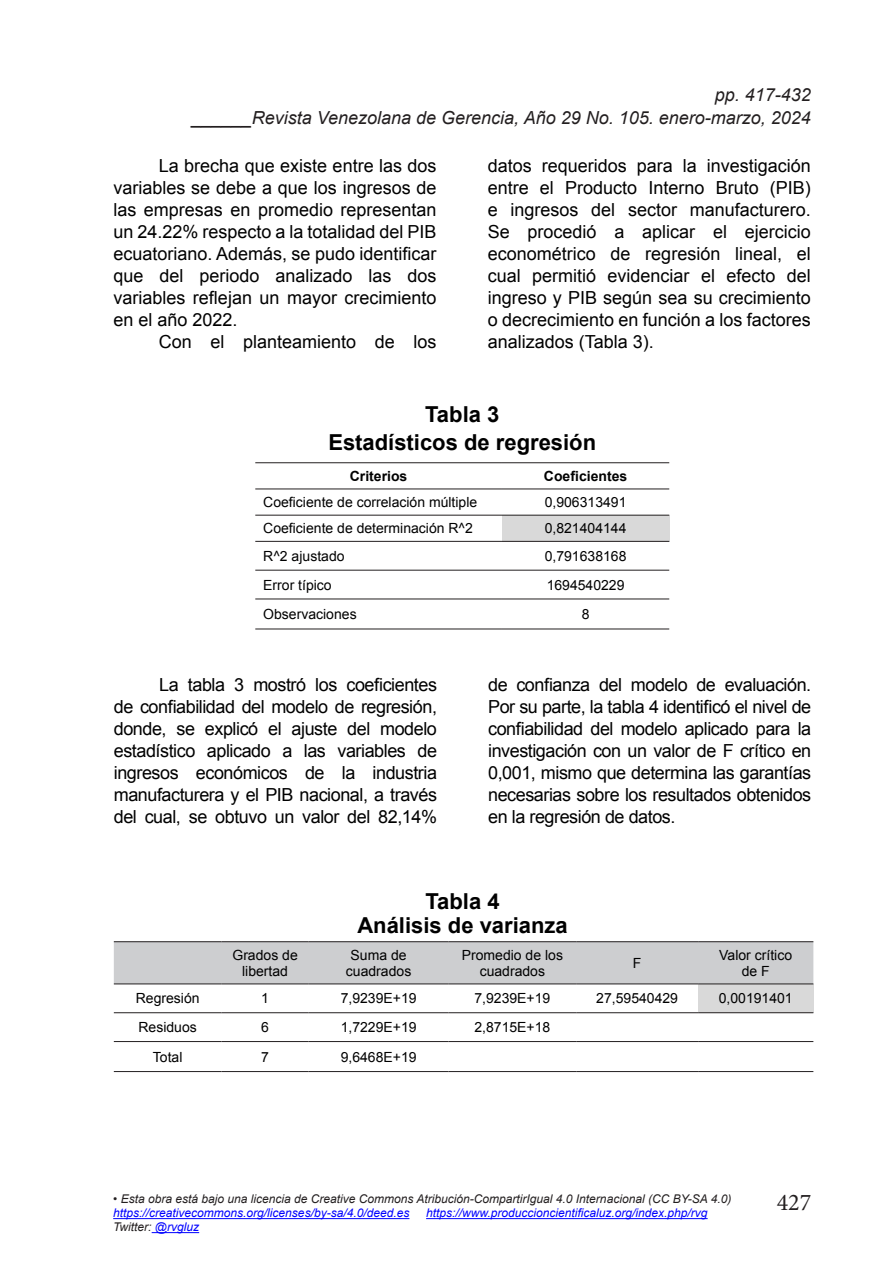
<style>
.page{position:relative;width:879px;height:1276px;background:#fff}
.page>*{position:absolute;margin:0;border:0;box-sizing:border-box;transform-origin:0 0}
.t1{font:24px "Minion Pro";color:#231f20}
.TITULOS_GRAFICOS_Y_T{font:700 22px "Arial";color:#000}
.PARRAFOS_TEXTO{font:18px/22px "Arial";color:#000;text-align:justify}
.t2{font:italic 18px/22.6px "Arial";color:#231f20;text-align:right}
.t3{font:14px/16px "Arial";color:#000;text-align:center}
.t4{font:700 14px "Arial";color:#000}
.t5{font:italic 12px "Arial";color:#231f20}
.t6{font:italic 12px "Arial";color:#00f}
.s1{color:#00f}
</style>
<div class="page">
<hr style="left:113px;top:1218px;width:296px;height:1px;background:#00f">
<hr style="left:426px;top:1218px;width:281px;height:1px;background:#00f">
<hr style="left:152px;top:1232px;width:47px;height:1px;background:#00f">
<div style="left:502px;top:515px;width:167px;height:26px;background:#d9d9d9"></div>
<hr style="left:255px;top:462px;width:247px;height:1px;background:#231f20">
<hr style="left:502px;top:462px;width:167px;height:1px;background:#231f20">
<hr style="left:255px;top:488px;width:247px;height:1px;background:#231f20">
<hr style="left:502px;top:488px;width:167px;height:1px;background:#231f20">
<hr style="left:255px;top:514px;width:247px;height:1px;background:#231f20">
<hr style="left:502px;top:514px;width:167px;height:1px;background:#231f20">
<hr style="left:255px;top:541px;width:247px;height:1px;background:#231f20">
<hr style="left:502px;top:541px;width:167px;height:1px;background:#231f20">
<hr style="left:255px;top:569px;width:247px;height:1px;background:#231f20">
<hr style="left:502px;top:569px;width:167px;height:1px;background:#231f20">
<hr style="left:255px;top:598px;width:247px;height:1px;background:#231f20">
<hr style="left:502px;top:598px;width:167px;height:1px;background:#231f20">
<hr style="left:255px;top:628px;width:247px;height:1px;background:#231f20">
<hr style="left:502px;top:628px;width:167px;height:1px;background:#231f20">
<div style="left:114px;top:942px;width:699px;height:41px;background:#cdced0"></div>
<div style="left:698px;top:984px;width:115px;height:28px;background:#d9d9d9"></div>
<hr style="left:114px;top:941px;width:108px;height:1px;background:#231f20">
<hr style="left:222px;top:941px;width:87px;height:1px;background:#231f20">
<hr style="left:309px;top:941px;width:139px;height:1px;background:#231f20">
<hr style="left:448px;top:941px;width:128px;height:1px;background:#231f20">
<hr style="left:576px;top:941px;width:122px;height:1px;background:#231f20">
<hr style="left:698px;top:941px;width:115px;height:1px;background:#231f20">
<hr style="left:114px;top:983px;width:108px;height:1px;background:#231f20">
<hr style="left:222px;top:983px;width:87px;height:1px;background:#231f20">
<hr style="left:309px;top:983px;width:139px;height:1px;background:#231f20">
<hr style="left:448px;top:983px;width:128px;height:1px;background:#231f20">
<hr style="left:576px;top:983px;width:122px;height:1px;background:#231f20">
<hr style="left:698px;top:983px;width:115px;height:1px;background:#231f20">
<hr style="left:114px;top:1012px;width:108px;height:1px;background:#231f20">
<hr style="left:222px;top:1012px;width:87px;height:1px;background:#231f20">
<hr style="left:309px;top:1012px;width:139px;height:1px;background:#231f20">
<hr style="left:448px;top:1012px;width:128px;height:1px;background:#231f20">
<hr style="left:576px;top:1012px;width:122px;height:1px;background:#231f20">
<hr style="left:698px;top:1012px;width:115px;height:1px;background:#231f20">
<hr style="left:114px;top:1041px;width:108px;height:1px;background:#231f20">
<hr style="left:222px;top:1041px;width:87px;height:1px;background:#231f20">
<hr style="left:309px;top:1041px;width:139px;height:1px;background:#231f20">
<hr style="left:448px;top:1041px;width:128px;height:1px;background:#231f20">
<hr style="left:576px;top:1041px;width:122px;height:1px;background:#231f20">
<hr style="left:698px;top:1041px;width:115px;height:1px;background:#231f20">
<hr style="left:114px;top:1071px;width:108px;height:1px;background:#231f20">
<hr style="left:222px;top:1071px;width:87px;height:1px;background:#231f20">
<hr style="left:309px;top:1071px;width:139px;height:1px;background:#231f20">
<hr style="left:448px;top:1071px;width:128px;height:1px;background:#231f20">
<hr style="left:576px;top:1071px;width:122px;height:1px;background:#231f20">
<hr style="left:698px;top:1071px;width:115px;height:1px;background:#231f20">
<p class="t2" style="left:192px;top:84px;width:621px">pp. 417-432<br>______Revista Venezolana de Gerencia, Año 29 No. 105. enero-marzo, 2024</p>
<p class="PARRAFOS_TEXTO" style="left:113px;top:155px;width:325px;text-indent:45px">La brecha que existe entre las dos variables se debe a que los ingresos de las empresas en promedio representan un 24.22% respecto a la totalidad del PIB ecuatoriano. Además, se pudo identificar que del periodo analizado las dos variables reflejan un mayor crecimiento en el año 2022.</p>
<p class="PARRAFOS_TEXTO" style="left:159px;top:331px;width:279px">Con el planteamiento de los</p>
<p class="PARRAFOS_TEXTO" style="left:488px;top:155px;width:325px">datos requeridos para la investigación entre el Producto Interno Bruto (PIB) e ingresos del sector manufacturero.<br>Se procedió a aplicar el ejercicio econométrico de regresión lineal, el cual permitió evidenciar el efecto del ingreso y PIB según sea su crecimiento o decrecimiento en función a los factores analizados (Tabla 3).</p>
<p class="TITULOS_GRAFICOS_Y_T" style="left:425px;top:399px;width:76px">Tabla 3</p>
<p class="TITULOS_GRAFICOS_Y_T" style="left:328px;top:427px;width:269px">Estadísticos de regresión</p>
<p class="t4" style="left:350px;top:467px;width:59px">Criterios</p>
<p class="t4" style="left:544px;top:467px;width:85px">Coeficientes</p>
<p class="t3" style="left:263px;top:494px;width:215px">Coeficiente de correlación múltiple</p>
<p class="t3" style="left:545px;top:494px;width:83px">0,906313491</p>
<p class="t3" style="left:263px;top:520px;width:211px">Coeficiente de determinación R^2</p>
<p class="t3" style="left:545px;top:520px;width:83px">0,821404144</p>
<p class="t3" style="left:263px;top:548px;width:83px">R^2 ajustado</p>
<p class="t3" style="left:545px;top:548px;width:83px">0,791638168</p>
<p class="t3" style="left:263px;top:577px;width:70px">Error típico</p>
<p class="t3" style="left:547px;top:577px;width:79px">1694540229</p>
<p class="t3" style="left:263px;top:606px;width:95px">Observaciones</p>
<p class="t3" style="left:582px;top:606px;width:9px">8</p>
<p class="PARRAFOS_TEXTO" style="left:114px;top:673px;width:325px;text-indent:45px">La tabla 3 mostró los coeficientes de confiabilidad del modelo de regresión, donde, se explicó el ajuste del modelo estadístico aplicado a las variables de ingresos económicos de la industria manufacturera y el PIB nacional, a través del cual, se obtuvo un valor del 82,14%</p>
<p class="PARRAFOS_TEXTO" style="left:488px;top:673px;width:325px">de confianza del modelo de evaluación.<br>Por su parte, la tabla 4 identificó el nivel de confiabilidad del modelo aplicado para la investigación con un valor de F crítico en 0,001, mismo que determina las garantías necesarias sobre los resultados obtenidos en la regresión de datos.</p>
<p class="TITULOS_GRAFICOS_Y_T" style="left:425px;top:887px;width:76px">Tabla 4</p>
<p class="TITULOS_GRAFICOS_Y_T" style="left:357px;top:911px;width:212px">Análisis de varianza</p>
<p class="t3" style="left:232px;top:947px;width:67px">Grados de libertad</p>
<p class="t3" style="left:346px;top:947px;width:67px">Suma de cuadrados</p>
<p class="t3" style="left:462px;top:947px;width:103px">Promedio de los cuadrados</p>
<p class="t3" style="left:633px;top:955px;width:10px">F</p>
<p class="t3" style="left:719px;top:947px;width:74px">Valor crítico de F</p>
<p class="t3" style="left:136px;top:990px;width:65px">Regresión</p>
<p class="t3" style="left:261px;top:990px;width:9px">1</p>
<p class="t3" style="left:341px;top:990px;width:77px">7,9239E+19</p>
<p class="t3" style="left:474px;top:990px;width:77px">7,9239E+19</p>
<p class="t3" style="left:596px;top:990px;width:83px">27,59540429</p>
<p class="t3" style="left:719px;top:990px;width:75px">0,00191401</p>
<p class="t3" style="left:138px;top:1019px;width:60px">Residuos</p>
<p class="t3" style="left:261px;top:1019px;width:9px">6</p>
<p class="t3" style="left:341px;top:1019px;width:77px">1,7229E+19</p>
<p class="t3" style="left:474px;top:1019px;width:77px">2,8715E+18</p>
<p class="t3" style="left:153px;top:1049px;width:31px">Total</p>
<p class="t3" style="left:261px;top:1049px;width:9px">7</p>
<p class="t3" style="left:341px;top:1049px;width:77px">9,6468E+19</p>
<p class="t5" style="left:113px;top:1191px;width:620px">• Esta obra está bajo una licencia de Creative Commons Atribución-CompartirIgual 4.0 Internacional (CC BY-SA 4.0)</p>
<p class="t6" style="left:113px;top:1205px;width:298px">https://creativecommons.org/licenses/by-sa/4.0/deed.es</p>
<p class="t6" style="left:426px;top:1205px;width:283px">https://www.produccioncientificaluz.org/index.php/rvg</p>
<p class="t5" style="left:113px;top:1219px;width:87px">Twitter: <span class="s1">@rvgluz</span></p>
<h1 class="t1" style="left:777px;top:1186px;width:36px">427</h1>
</div>
